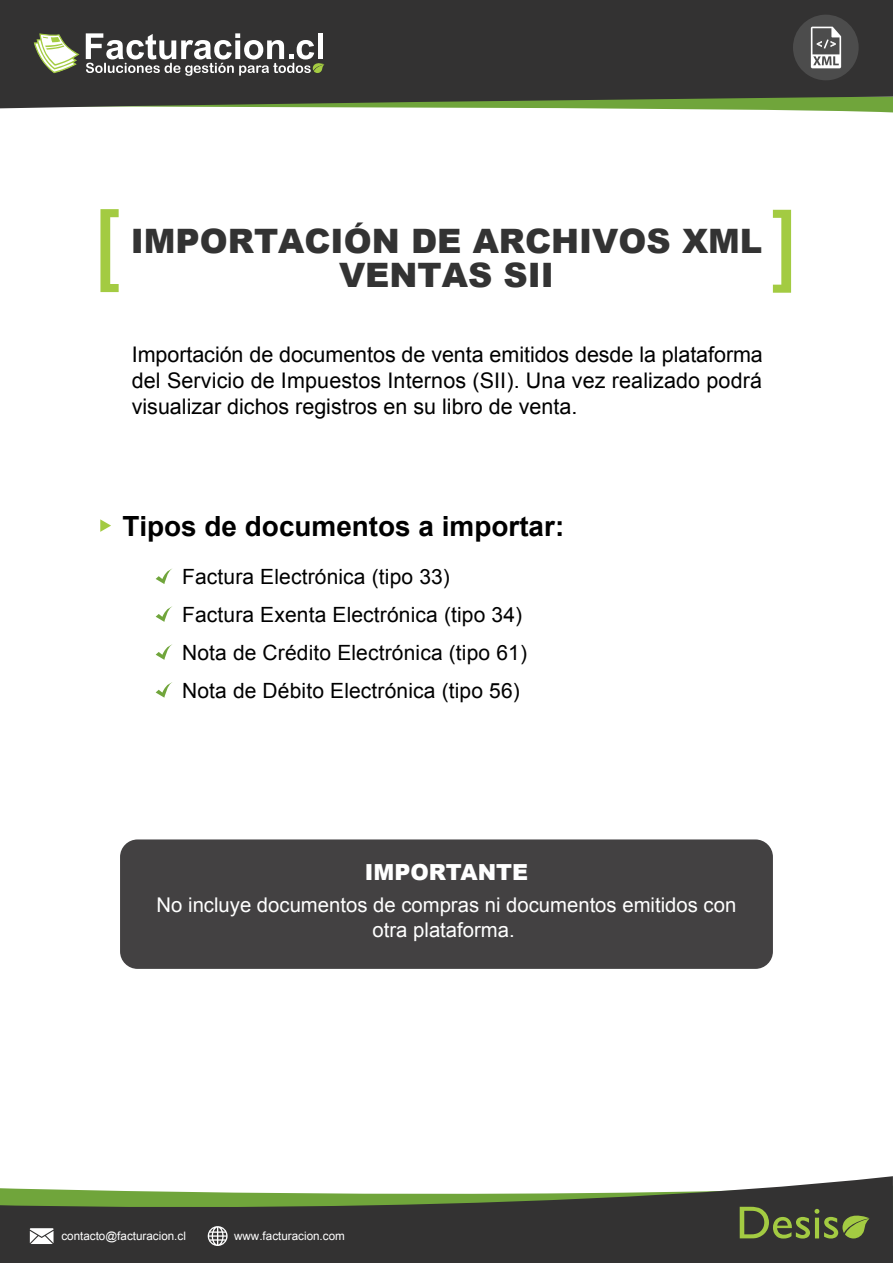
<style>
.page{position:relative;width:893px;height:1263px;background:#fff}
.page>*{position:absolute;margin:0;border:0;box-sizing:border-box;transform-origin:0 0}
.t1{font:900 33.6px/33.9px "Arial";color:#333;text-align:center}
.t2{font:700 27.75px "Arial";color:#000}
.t3{font:900 22.2px "Arial";color:#fff}
.t4{font:21.45px/25.8px "Arial";color:#000;text-align:justify}
.t5{font:21px/37.8px "Arial";letter-spacing:.005em;color:#000}
.t6{font:20.25px/24.3px "Arial";color:#fff;text-align:center}
.t7{font:11.7px "Arial";color:#fff}
</style>
<div class="page">
<svg style="left:0;top:108px;width:893px;height:4px"></svg>
<svg style="left:0;top:0;width:893px;height:108px;background:#373a33"></svg>
<svg style="left:793px;top:15px;width:66px;height:65px;background:#5c5b5b"></svg>
<svg style="left:0;top:1176px;width:893px;height:87px;fill:#333232"></svg>
<svg style="left:100px;top:209px;width:19px;height:83px"></svg>
<svg style="left:773px;top:210px;width:18px;height:83px"></svg>
<svg style="left:30px;top:1228px;width:24px;height:16px"></svg>
<svg style="left:208px;top:1226px;width:20px;height:20px"></svg>
<svg style="left:740px;top:1207px;width:129px;height:31px;background:#5b6837"></svg>
<svg style="left:86px;top:33px;width:238px;height:43px"></svg>
<svg style="left:34px;top:33px;width:45px;height:40px"></svg>
<svg style="left:100px;top:519px;width:11px;height:13px"></svg>
<svg style="left:156px;top:569px;width:16px;height:15px"></svg>
<svg style="left:156px;top:606px;width:16px;height:16px"></svg>
<svg style="left:156px;top:644px;width:16px;height:16px"></svg>
<svg style="left:156px;top:682px;width:16px;height:16px"></svg>
<div style="left:120px;top:839px;width:653px;height:130px;background:#434142;border-radius:17px"></div>
<h1 class="t1" style="left:131px;top:223px;width:633px">IMPORTACIÓN DE ARCHIVOS XML<br>VENTAS SII</h1>
<p class="t4" style="left:132px;top:341px;width:633px">Importación de documentos de venta emitidos desde la plataforma del Servicio de Impuestos Internos (SII). Una vez realizado podrá visualizar dichos registros en su libro de venta.</p>
<p class="t2" style="left:122px;top:506px;width:443px">Tipos de documentos a importar:</p>
<p class="t5" style="left:182px;top:558px;width:346px">Factura Electrónica (tipo 33)<br>Factura Exenta Electrónica (tipo 34)<br>Nota de Crédito Electrónica (tipo 61)<br>Nota de Débito Electrónica (tipo 56)</p>
<p class="t3" style="left:365px;top:856px;width:165px">IMPORTANTE</p>
<p class="t6" style="left:157px;top:893px;width:581px">No incluye documentos de compras ni documentos emitidos con otra plataforma.</p>
<p class="t7" style="left:61px;top:1228px;width:126px">contacto@facturacion.cl</p>
<p class="t7" style="left:234px;top:1228px;width:112px">www.facturacion.com</p>
</div>
